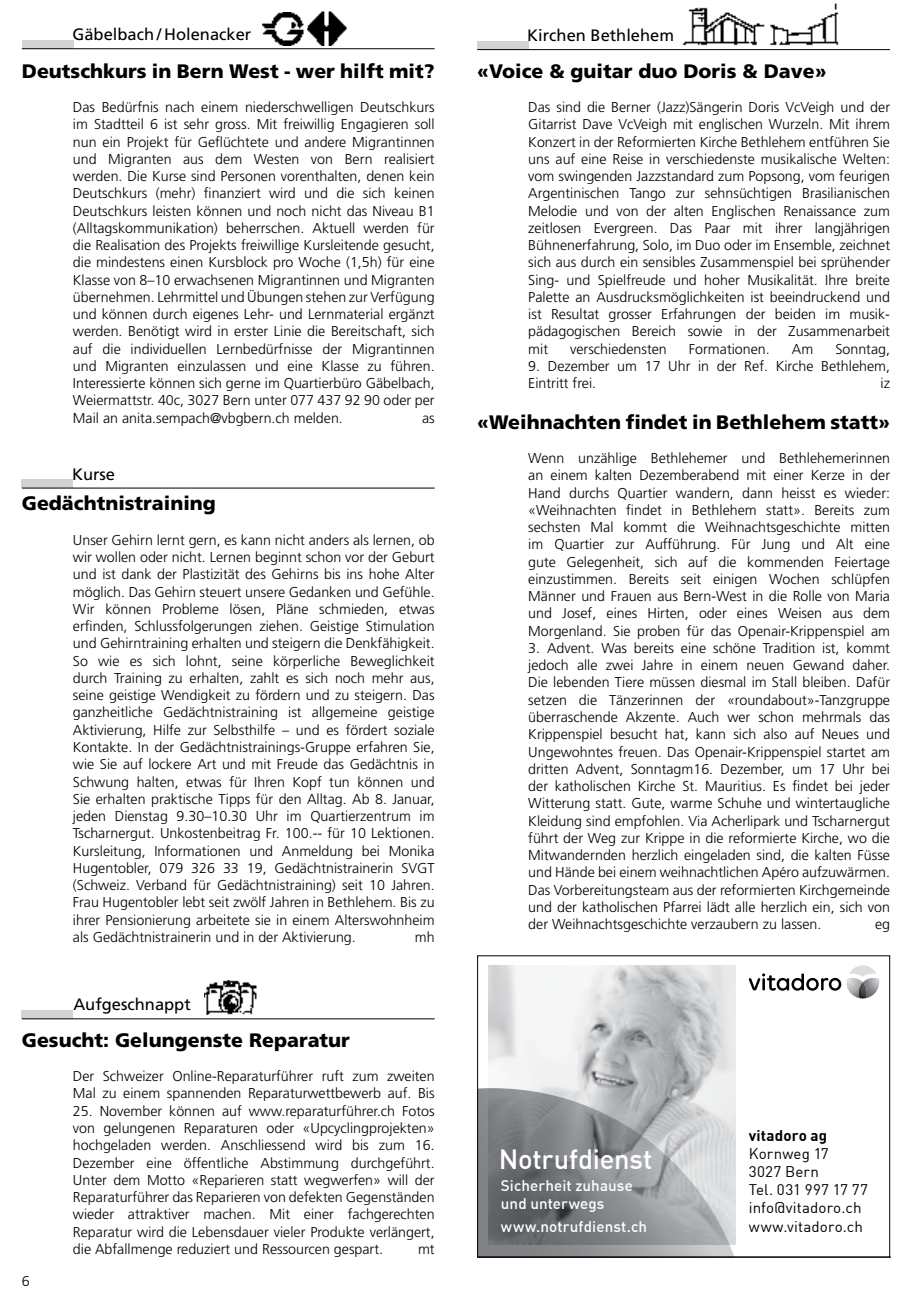
<style>
.page{position:relative;width:910px;height:1307px;background:#fff}
.page>*{position:absolute;margin:0;border:0;box-sizing:border-box;transform-origin:0 0}
.t1{font:500 27.3px "DIN";letter-spacing:-.01em;color:#fff}
.t2{font:900 19.5px "Frutiger";color:#000}
.t3{font:16.5px "Frutiger";color:#000}
.t4{font:15.15px/18.1px "DIN";letter-spacing:.01em;color:#000}
.t5{font:500 15.15px/18.1px "DIN";letter-spacing:.01em;color:#fff}
.t6{font:700 15.15px "DIN";letter-spacing:.01em;color:#000}
.t7{font:300 14.25px/17.2px "Frutiger";color:#000;text-align:justify}
</style>
<div class="page">
<div style="left:22px;top:40px;width:51px;height:9px;background:#d1d3d4"></div>
<hr style="left:22px;top:48px;width:412px;height:1px;background:#000">
<img style="left:262px;top:12px;width:41px;height:34px">
<img style="left:307px;top:12px;width:39px;height:34px">
<div style="left:22px;top:479px;width:51px;height:9px;background:#d1d3d4"></div>
<hr style="left:22px;top:488px;width:412px;height:1px;background:#000">
<div style="left:22px;top:1010px;width:51px;height:9px;background:#d1d3d4"></div>
<hr style="left:22px;top:1018px;width:412px;height:1px;background:#000">
<img style="left:204px;top:980px;width:53px;height:35px">
<div style="left:477px;top:41px;width:51px;height:9px;background:#d1d3d4"></div>
<hr style="left:477px;top:49px;width:412px;height:1px;background:#000">
<img style="left:677px;top:3px;width:165px;height:48px">
<svg style="left:488px;top:965px;width:392px;height:123px"></svg>
<svg style="left:477px;top:1088px;width:273px;height:170px;background:#9d9fa1"></svg>
<div style="left:477px;top:955px;width:412px;height:302px;border:1px solid #000"></div>
<p class="t3" style="left:72px;top:25px;width:180px">Gäbelbach / Holenacker</p>
<h2 class="t2" style="left:22px;top:59px;width:414px">Deutschkurs in Bern West - wer hilft mit?</h2>
<p class="t7" style="left:73px;top:99px;width:363px">Das Bedürfnis nach einem niederschwelligen Deutschkurs im Stadtteil 6 ist sehr gross. Mit freiwillig Engagieren soll nun ein Projekt für Geflüchtete und andere Migrantinnen und Migranten aus dem Westen von Bern realisiert werden. Die Kurse sind Personen vorenthalten, denen kein Deutschkurs (mehr) finanziert wird und die sich keinen Deutschkurs leisten können und noch nicht das Niveau B1 (Alltagskommunikation) beherrschen. Aktuell werden für die Realisation des Projekts freiwillige Kursleitende gesucht, die mindestens einen Kursblock pro Woche (1,5h) für eine Klasse von 8–10 erwachsenen Migrantinnen und Migranten übernehmen. Lehrmittel und Übungen stehen zur Verfügung und können durch eigenes Lehr- und Lernmaterial ergänzt werden. Benötigt wird in erster Linie die Bereitschaft, sich auf die individuellen Lernbedürfnisse der Migrantinnen und Migranten einzulassen und eine Klasse zu führen.<br>Interessierte können sich gerne im Quartierbüro Gäbelbach, Weiermattstr. 40c, 3027 Bern unter 077 437 92 90 oder per Mail an anita.sempach@vbgbern.ch melden.</p>
<p class="t7" style="left:422px;top:409px;width:14px">as</p>
<p class="t3" style="left:72px;top:464px;width:45px">Kurse</p>
<h2 class="t2" style="left:22px;top:492px;width:196px">Gedächtnistraining</h2>
<p class="t7" style="left:73px;top:531px;width:363px">Unser Gehirn lernt gern, es kann nicht anders als lernen, ob wir wollen oder nicht. Lernen beginnt schon vor der Geburt und ist dank der Plastizität des Gehirns bis ins hohe Alter möglich. Das Gehirn steuert unsere Gedanken und Gefühle.<br>Wir können Probleme lösen, Pläne schmieden, etwas erfinden, Schlussfolgerungen ziehen. Geistige Stimulation und Gehirntraining erhalten und steigern die Denkfähigkeit.<br>So wie es sich lohnt, seine körperliche Beweglichkeit durch Training zu erhalten, zahlt es sich noch mehr aus, seine geistige Wendigkeit zu fördern und zu steigern. Das ganzheitliche Gedächtnistraining ist allgemeine geistige Aktivierung, Hilfe zur Selbsthilfe – und es fördert soziale Kontakte. In der Gedächtnistrainings-Gruppe erfahren Sie, wie Sie auf lockere Art und mit Freude das Gedächtnis in Schwung halten, etwas für Ihren Kopf tun können und Sie erhalten praktische Tipps für den Alltag. Ab 8. Januar, jeden Dienstag 9.30–10.30 Uhr im Quartierzentrum im Tscharnergut. Unkostenbeitrag Fr. 100.-- für 10 Lektionen.<br>Kursleitung, Informationen und Anmeldung bei Monika Hugentobler, 079 326 33 19, Gedächtnistrainerin SVGT (Schweiz. Verband für Gedächtnistraining) seit 10 Jahren.<br>Frau Hugentobler lebt seit zwölf Jahren in Bethlehem. Bis zu ihrer Pensionierung arbeitete sie in einem Alterswohnheim als Gedächtnistrainerin und in der Aktivierung.</p>
<p class="t7" style="left:414px;top:928px;width:21px">mh</p>
<p class="t3" style="left:73px;top:994px;width:119px">Aufgeschnappt</p>
<h2 class="t2" style="left:22px;top:1028px;width:329px">Gesucht: Gelungenste Reparatur</h2>
<p class="t7" style="left:73px;top:1068px;width:363px">Der Schweizer Online-Reparaturführer ruft zum zweiten<br>Mal zu einem spannenden Reparaturwettbewerb auf. Bis</p>
<p class="t7" style="left:73px;top:1102px;width:363px">25. November können auf www.reparaturführer.ch Fotos von gelungenen Reparaturen oder «Upcyclingprojekten» hochgeladen werden. Anschliessend wird bis zum 16.<br>Dezember eine öffentliche Abstimmung durchgeführt.<br>Unter dem Motto «Reparieren statt wegwerfen» will der Reparaturführer das Reparieren von defekten Gegenständen wieder attraktiver machen. Mit einer fachgerechten Reparatur wird die Lebensdauer vieler Produkte verlängert, die Abfallmenge reduziert und Ressourcen gespart.</p>
<p class="t7" style="left:418px;top:1240px;width:18px">mt</p>
<p class="t7" style="left:22px;top:1273px;width:9px">6</p>
<p class="t3" style="left:527px;top:26px;width:148px">Kirchen Bethlehem</p>
<h2 class="t2" style="left:477px;top:59px;width:351px">«Voice &amp; guitar duo Doris &amp; Dave»</h2>
<p class="t7" style="left:528px;top:99px;width:363px">Das sind die Berner (Jazz)Sängerin Doris VcVeigh und der Gitarrist Dave VcVeigh mit englischen Wurzeln. Mit ihrem Konzert in der Reformierten Kirche Bethlehem entführen Sie uns auf eine Reise in verschiedenste musikalische Welten: vom swingenden Jazzstandard zum Popsong, vom feurigen Argentinischen Tango zur sehnsüchtigen Brasilianischen Melodie und von der alten Englischen Renaissance zum zeitlosen Evergreen. Das Paar mit ihrer langjährigen Bühnenerfahrung, Solo, im Duo oder im Ensemble, zeichnet sich aus durch ein sensibles Zusammenspiel bei sprühender Sing- und Spielfreude und hoher Musikalität. Ihre breite Palette an Ausdrucksmöglichkeiten ist beeindruckend und ist Resultat grosser Erfahrungen der beiden im musik&shy;pädagogischen Bereich sowie in der Zusammenarbeit mit</p>
<p class="t7" style="left:570px;top:340px;width:98px">verschiedensten</p>
<p class="t7" style="left:688px;top:340px;width:82px">Formationen.</p>
<p class="t7" style="left:791px;top:340px;width:23px">Am</p>
<p class="t7" style="left:835px;top:340px;width:56px">Sonntag,</p>
<p class="t7" style="left:528px;top:357px;width:363px">9. Dezember um 17 Uhr in der Ref. Kirche Bethlehem,<br>Eintritt frei.</p>
<p class="t7" style="left:880px;top:375px;width:11px">iz</p>
<h2 class="t2" style="left:477px;top:410px;width:414px">«Weihnachten findet in Bethlehem statt»</h2>
<p class="t7" style="left:528px;top:450px;width:363px">Wenn unzählige Bethlehemer und Bethlehemerinnen an einem kalten Dezemberabend mit einer Kerze in der Hand durchs Quartier wandern, dann heisst es wieder: «Weihnachten findet in Bethlehem statt». Bereits zum sechsten Mal kommt die Weihnachtsgeschichte mitten im Quartier zur Aufführung. Für Jung und Alt eine gute Gelegenheit, sich auf die kommenden Feiertage einzustimmen. Bereits seit einigen Wochen schlüpfen Männer und Frauen aus Bern-West in die Rolle von Maria und Josef, eines Hirten, oder eines Weisen aus dem Morgenland. Sie proben für das Openair-Krippenspiel am</p>
<p class="t7" style="left:528px;top:640px;width:363px">3. Advent. Was bereits eine schöne Tradition ist, kommt jedoch alle zwei Jahre in einem neuen Gewand daher.<br>Die lebenden Tiere müssen diesmal im Stall bleiben. Dafür setzen die Tänzerinnen der «roundabout»-Tanzgruppe überraschende Akzente. Auch wer schon mehrmals das Krippenspiel besucht hat, kann sich also auf Neues und Ungewohntes freuen. Das Openair-Krippenspiel startet am dritten Advent, Sonntagm16. Dezember, um 17 Uhr bei der katholischen Kirche St. Mauritius. Es findet bei jeder Witterung statt. Gute, warme Schuhe und wintertaugliche Kleidung sind empfohlen. Via Acherlipark und Tscharnergut führt der Weg zur Krippe in die reformierte Kirche, wo die Mitwandernden herzlich eingeladen sind, die kalten Füsse und Hände bei einem weihnachtlichen Apéro aufzuwärmen.<br>Das Vorbereitungsteam aus der reformierten Kirchgemeinde und der katholischen Pfarrei lädt alle herzlich ein, sich von der Weihnachtsgeschichte verzaubern zu lassen.</p>
<p class="t7" style="left:874px;top:916px;width:17px">eg</p>
<h1 class="t1" style="left:498px;top:1142px;width:155px">Notrufdienst</h1>
<p class="t5" style="left:500px;top:1176px;width:133px">Sicherheit zuhause und unterwegs</p>
<p class="t5" style="left:500px;top:1216px;width:148px">www.notrufdienst.ch</p>
<p class="t6" style="left:748px;top:1125px;width:80px">vitadoro ag</p>
<p class="t4" style="left:748px;top:1144px;width:121px">Kornweg 17<br>3027 Bern<br>Tel. 031 997 17 77 info@vitadoro.ch www.vitadoro.ch</p>
</div>
